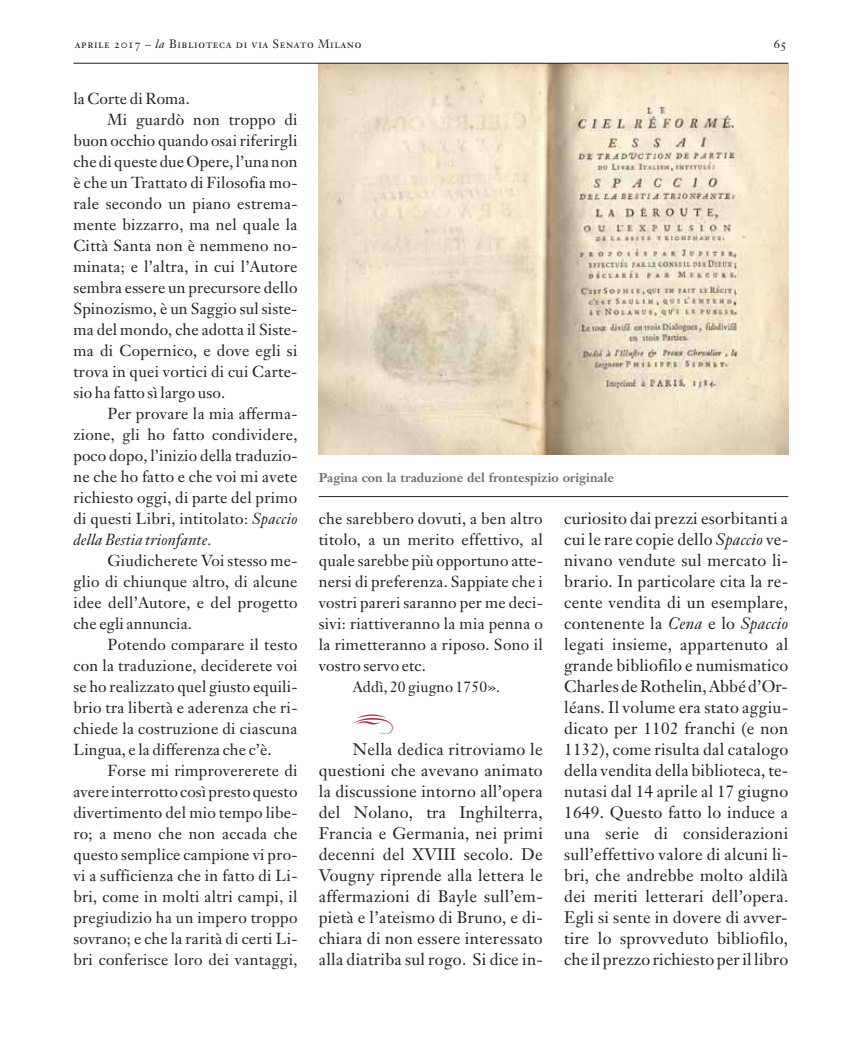
<style>
.page{position:relative;width:851px;height:1063px;background:#fff}
.page>*{position:absolute;margin:0;border:0;box-sizing:border-box;transform-origin:0 0}
.t1{font:16.5px/21px "Janson Text";letter-spacing:.015em;color:#231f20;text-align:justify}
.t2{font:15.75px/21px "Janson Text";letter-spacing:.02em;color:#231f20;text-align:justify}
.t3{font:italic 15.75px "Janson Text";letter-spacing:.01em;color:#231f20}
.t4{font:15px "Janson Text";letter-spacing:.01em;color:#231f20}
.t5{font:700 12.75px "Janson Text";color:#6d6e70}
.t6{font:12px "Janson Text Roman SC";letter-spacing:.05em;color:#231f20}
.s1{font-family:"Janson Text Italic Os F"}
.s2{font-style:italic}
.s3{font-size:15.75px}
</style>
<div class="page">
<img style="left:319px;top:64px;width:469px;height:390px">
<hr style="left:319px;top:496px;width:469px;height:1px;background:#231f20">
<hr style="left:73px;top:63px;width:715px;height:1px;background:#231f20">
<p class="t6" style="left:75px;top:39px;width:288px">aprile 2017 – <span class="s1">la</span> Biblioteca di via Senato Milano</p>
<p class="t6" style="left:773px;top:39px;width:15px">65</p>
<p class="t2" style="left:73px;top:89px;width:118px">la Corte di Roma.</p>
<p class="t2" style="left:107px;top:110px;width:191px">Mi guardò non troppo di</p>
<p class="t2" style="left:73px;top:131px;width:225px">buon occhio quando osai riferirgli</p>
<p class="t2" style="left:73px;top:152px;width:225px">che di queste due Opere, l’una non</p>
<p class="t2" style="left:73px;top:173px;width:225px">è che un Trattato di Filosofia mo-</p>
<p class="t2" style="left:73px;top:194px;width:225px">rale secondo un piano estrema-</p>
<p class="t2" style="left:73px;top:215px;width:225px">mente bizzarro, ma nel quale la</p>
<p class="t2" style="left:73px;top:236px;width:225px">Città Santa non è nemmeno no-</p>
<p class="t2" style="left:73px;top:257px;width:225px">minata; e l’altra, in cui l’Autore</p>
<p class="t2" style="left:73px;top:278px;width:225px">sembra essere un precursore dello</p>
<p class="t2" style="left:73px;top:299px;width:225px">Spinozismo, è un Saggio sul siste-</p>
<p class="t2" style="left:73px;top:320px;width:225px">ma del mondo, che adotta il Siste-</p>
<p class="t2" style="left:73px;top:341px;width:225px">ma di Copernico, e dove egli si</p>
<p class="t2" style="left:73px;top:362px;width:225px">trova in quei vortici di cui Carte-</p>
<p class="t2" style="left:73px;top:383px;width:153px">sio ha fatto sì largo uso.</p>
<p class="t2" style="left:107px;top:404px;width:191px">Per provare la mia afferma-</p>
<p class="t2" style="left:73px;top:425px;width:225px">zione, gli ho fatto condividere,</p>
<p class="t2" style="left:73px;top:446px;width:225px">poco dopo, l’inizio della traduzio-</p>
<p class="t2" style="left:73px;top:467px;width:225px">ne che ho fatto e che voi mi avete</p>
<p class="t2" style="left:73px;top:488px;width:225px">richiesto oggi, di parte del primo</p>
<p class="t2" style="left:73px;top:509px;width:225px">di questi Libri, intitolato: <span class="s2">Spaccio</span></p>
<p class="t3" style="left:73px;top:533px;width:140px">della Bestia trionfante.</p>
<p class="t2" style="left:73px;top:551px;width:225px;text-indent:34px">Giudicherete Voi stesso me&shy;glio di chiunque altro, di alcune idee dell’Autore, e del progetto che egli annuncia.</p>
<p class="t2" style="left:73px;top:635px;width:225px;text-indent:34px">Potendo comparare il testo con la traduzione, deciderete voi se ho realizzato quel giusto equili&shy;brio tra libertà e aderenza che ri&shy;chiede la costruzione di ciascuna Lingua, e la differenza che c’è.</p>
<p class="t2" style="left:73px;top:761px;width:225px;text-indent:34px">Forse mi rimprovererete di avere interrotto così presto questo divertimento del mio tempo libe&shy;ro; a meno che non accada che questo semplice campione vi pro&shy;vi a sufficienza che in fatto di Li&shy;bri, come in molti altri campi, il pregiudizio ha un impero troppo sovrano; e che la rarità di certi Li&shy;bri conferisce loro dei vantaggi,</p>
<p class="t5" style="left:319px;top:472px;width:297px">Pagina con la traduzione del frontespizio originale</p>
<p class="t2" style="left:319px;top:509px;width:225px">che sarebbero dovuti, a ben altro titolo, a un merito effettivo, al quale sarebbe più opportuno atte&shy;nersi di preferenza. Sappiate che i vostri pareri saranno per me deci&shy;sivi: riattiveranno la mia penna o la rimetteranno a riposo. Sono il vostro servo etc.</p>
<p class="t4" style="left:353px;top:680px;width:149px">Addì, 20 giugno 1750<span class="s3">»</span>.</p>
<p class="t1" style="left:319px;top:740px;width:225px;text-indent:34px">Nella dedica ritroviamo le questioni che avevano animato la discussione intorno all’opera del Nolano, tra Inghilterra, Francia e Germania, nei primi decenni del XVIII secolo. De Vougny riprende alla lettera le affermazioni di Bayle sull’em&shy;pietà e l’ateismo di Bruno, e di&shy;chiara di non essere interessato alla diatriba sul rogo. Si dice in-</p>
<p class="t1" style="left:564px;top:509px;width:226px">curiosito dai prezzi esorbitanti a cui le rare copie dello <span class="s2">Spaccio</span> ve&shy;nivano vendute sul mercato li&shy;brario. In particolare cita la re&shy;cente vendita di un esemplare, contenente la <span class="s2">Cena</span> e lo <span class="s2">Spaccio </span>legati insieme, appartenuto al grande bibliofilo e numismatico Charles de Rothelin, Abbé d’Or&shy;léans. Il volume era stato aggiu&shy;dicato per 1102 franchi (e non 1132), come risulta dal catalogo della vendita della biblioteca, te&shy;nutasi dal 14 aprile al 17 giugno 1649. Questo fatto lo induce a una serie di considerazioni sull’effettivo valore di alcuni li&shy;bri, che andrebbe molto aldilà dei meriti letterari dell’opera.<br>Egli si sente in dovere di avver&shy;tire lo sprovveduto bibliofilo, che il prezzo richiesto per il libro</p>
</div>
